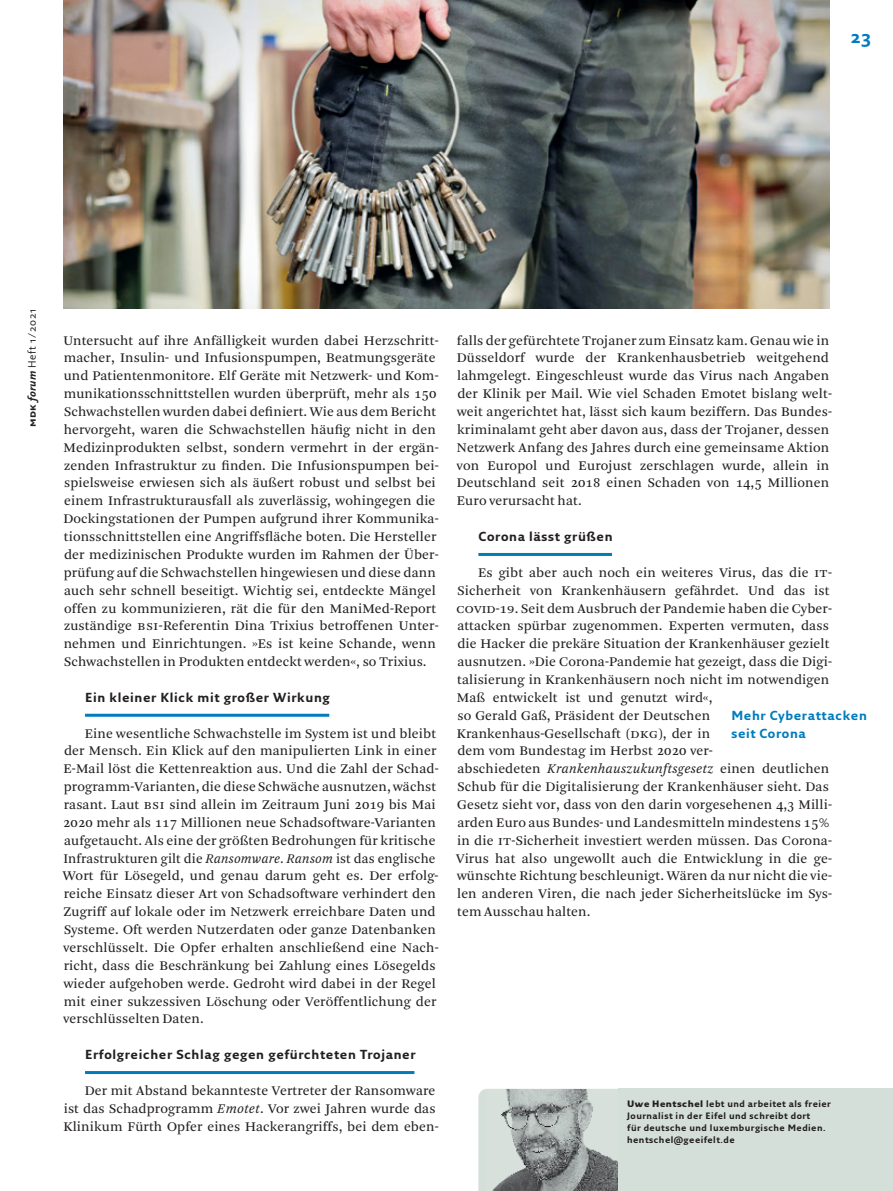
<style>
.page{position:relative;width:893px;height:1191px;background:#fff}
.page>*{position:absolute;margin:0;border:0;box-sizing:border-box;transform-origin:0 0}
._3_3_Pagina{font:700 18px "Fresco Sans Plus Pro";color:#007cbc}
.t1{font:13.8px/17.9px "Arnhem Blond";letter-spacing:.01em;color:#231f20}
._0_3_Zwischenübersch{font:700 12.75px "Fresco Sans Pro";letter-spacing:.05em;color:#231f20}
._0_4_Streamer{font:700 12.75px/17.9px "Fresco Sans Pro";letter-spacing:.05em;color:#007cbc}
.t2{font:10.5px "Fresco Sans Plus Pro";letter-spacing:.05em;color:#231f20}
._3_1_Autorenkasten{font:700 9px/11.9px "Fresco Sans Pro";letter-spacing:.05em;color:#231f20}
.s1{font-weight:700}
.s2{font-weight:700;font-style:italic}
.s3{font-style:italic}
.s4{font-weight:900}
</style>
<div class="page">
<hr style="left:478px;top:553px;width:134px;height:3px;background:#007cbc">
<hr style="left:85px;top:713px;width:244px;height:3px;background:#007cbc">
<hr style="left:85px;top:1071px;width:329px;height:3px;background:#007cbc">
<img style="left:486px;top:1089px;width:133px;height:102px">
<div style="left:619px;top:1089px;width:274px;height:102px;background:#d5dfd9"></div>
<img style="left:64px;top:0;width:765px;height:309px">
<p class="_3_3_Pagina" style="left:851px;top:25px;width:22px">23</p>
<p class="t2" style="left:25px;top:427px;width:120px;rotate:-90deg"><span class="s1">mdk</span> <span class="s2">forum</span> Heft 1/2021</p>
<p class="t1" style="left:63px;top:331px;width:377px">Untersucht auf ihre Anfälligkeit wurden dabei Herzschritt&shy;macher, Insulin- und Infusionspumpen, Beatmungsgeräte und Patientenmonitore. Elf Geräte mit Netzwerk- und Kom&shy;munikationsschnittstellen wurden überprüft, mehr als 150<br>Schwachstellen wurden dabei definiert. Wie aus dem Bericht hervorgeht, waren die Schwachstellen häufig nicht in den Medizinprodukten selbst, sondern vermehrt in der ergän&shy;zenden Infrastruktur zu finden. Die Infusionspumpen bei&shy;spielsweise erwiesen sich als äußert robust und selbst bei einem Infrastrukturausfall als zuverlässig, wohingegen die Dockingstationen der Pumpen aufgrund ihrer Kommunika&shy;tionsschnittstellen eine Angriffsfläche boten. Die Hersteller der medizinischen Produkte wurden im Rahmen der Über&shy;prüfung auf die Schwachstellen hingewiesen und diese dann auch sehr schnell beseitigt. Wichtig sei, entdeckte Mängel offen zu kommunizieren, rät die für den ManiMed-Report zuständige bsi-Referentin Dina Trixius betroffenen Unter&shy;nehmen und Einrichtungen. »Es ist keine Schande, wenn Schwachstellen in Produkten entdeckt werden«, so Trixius.</p>
<p class="_0_3_Zwischenübersch" style="left:85px;top:689px;width:246px">Ein kleiner Klick mit großer Wirkung</p>
<p class="t1" style="left:63px;top:724px;width:377px;text-indent:22px">Eine wesentliche Schwachstelle im System ist und bleibt der Mensch. Ein Klick auf den manipulierten Link in einer E-Mail löst die Kettenreaktion aus. Und die Zahl der Schad&shy;programm-Varianten, die diese Schwäche ausnutzen, wächst rasant. Laut bsi sind allein im Zeitraum Juni 2019 bis Mai 2020 mehr als 117 Millionen neue Schadsoftware-Varianten aufgetaucht. Als eine der größten Bedrohungen für kritische Infrastrukturen gilt die <span class="s3">Ransomware</span>. <span class="s3">Ransom</span> ist das englische Wort für Lösegeld, und genau darum geht es. Der erfolg&shy;reiche Einsatz dieser Art von Schadsoftware verhindert den Zugriff auf lokale oder im Netzwerk erreichbare Daten und Systeme. Oft werden Nutzerdaten oder ganze Datenbanken verschlüsselt. Die Opfer erhalten anschließend eine Nach&shy;richt, dass die Beschränkung bei Zahlung eines Lösegelds wieder aufgehoben werde. Gedroht wird dabei in der Regel mit einer sukzessiven Löschung oder Veröffentlichung der verschlüsselten Daten.</p>
<p class="_0_3_Zwischenübersch" style="left:85px;top:1046px;width:332px">Erfolgreicher Schlag gegen gefürchteten Trojaner</p>
<p class="t1" style="left:63px;top:1081px;width:377px;text-indent:21px">Der mit Abstand bekannteste Vertreter der Ransomware ist das Schadprogramm <span class="s3">Emotet</span>. Vor zwei Jahren wurde das<br>Klinikum Fürth Opfer eines Hackerangriffs, bei dem eben-</p>
<p class="t1" style="left:457px;top:331px;width:377px">falls der gefürchtete Trojaner zum Einsatz kam. Genau wie in Düsseldorf wurde der Krankenhausbetrieb weitgehend lahmgelegt. Eingeschleust wurde das Virus nach Angaben der Klinik per Mail. Wie viel Schaden Emotet bislang welt&shy;weit angerichtet hat, lässt sich kaum beziffern. Das Bundes&shy;kriminalamt geht aber davon aus, dass der Trojaner, dessen Netzwerk Anfang des Jahres durch eine gemeinsame Aktion von Europol und Eurojust zerschlagen wurde, allein in Deutschland seit 2018 einen Schaden von 14,5 Millionen Euro verursacht hat.</p>
<p class="_0_3_Zwischenübersch" style="left:479px;top:528px;width:136px">Corona lässt grüßen</p>
<p class="t1" style="left:456px;top:563px;width:377px;text-indent:22px">Es gibt aber auch noch ein weiteres Virus, das die it-Sicherheit von Krankenhäusern gefährdet. Und das ist covid-19. Seit dem Ausbruch der Pandemie haben die Cyber&shy;attacken spürbar zugenommen. Experten vermuten, dass die Hacker die prekäre Situation der Krankenhäuser gezielt ausnutzen. »Die Corona-Pandemie hat gezeigt, dass die Digi&shy;talisierung in Krankenhäusern noch nicht im notwendigen Maß entwickelt ist und genutzt wird«,<br>so Gerald Gaß, Präsident der Deutschen Krankenhaus-Gesellschaft (dkg), der in<br>dem vom Bundestag im Herbst 2020 ver-<br>abschiedeten <span class="s3">Krankenhauszukunftsgesetz</span> einen deutlichen Schub für die Digitalisierung der Krankenhäuser sieht. Das Gesetz sieht vor, dass von den darin vorgesehenen 4,3 Milli&shy;arden Euro aus Bundes- und Landesmitteln mindestens 15% in die it-Sicherheit investiert werden müssen. Das Corona-Virus hat also ungewollt auch die Entwicklung in die ge&shy;wünschte Richtung beschleunigt. Wären da nur nicht die vie&shy;len anderen Viren, die nach jeder Sicherheitslücke im Sys&shy;tem Ausschau halten.</p>
<p class="_0_4_Streamer" style="left:731px;top:706px;width:137px">Mehr Cyberattacken seit Corona</p>
<p class="_3_1_Autorenkasten" style="left:627px;top:1097px;width:205px"><span class="s4">Uwe Hentschel</span> lebt und arbeitet als freier<br>Journalist in der Eifel und schreibt dort<br>für deutsche und luxemburgische Medien.</p>
<p class="_3_1_Autorenkasten" style="left:627px;top:1133px;width:109px">hentschel@geeifelt.de</p>
</div>
